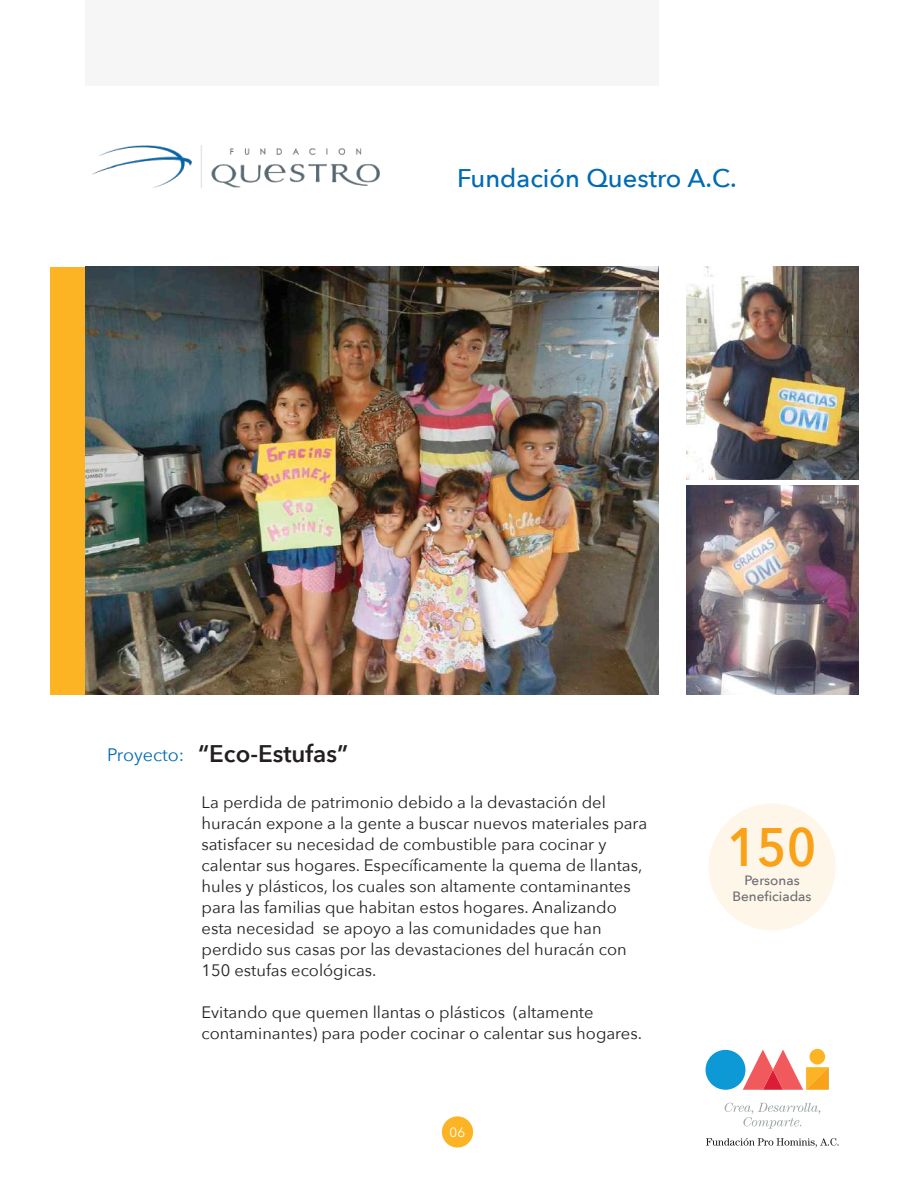
<style>
.page{position:relative;width:915px;height:1191px;background:#fff}
.page>*{position:absolute;margin:0;border:0;box-sizing:border-box;transform-origin:0 0}
.t1{font:600 54px "Avenir Next";color:#f9a119;scale:.9 1}
.t2{font:500 25.5px "Avenir Next";color:#006ab5}
.t3{font:600 24px "Avenir Next";color:#231f20}
.t4{font:18px "Avenir Next";color:#006ab5}
.t5{font:16.5px/21px "Avenir Next";color:#231f20}
.t6{font:500 13.5px/16.2px "Avenir Next";color:#6d6d71;text-align:center}
.t7{font:13.5px "Avenir Next";color:#fff}
</style>
<div class="page">
<svg style="left:724px;top:1102px;width:96px;height:26px"></svg>
<svg style="left:706px;top:1138px;width:132px;height:9px"></svg>
<svg style="left:742px;top:1049px;width:86px;height:40px"></svg>
<div style="left:705px;top:1049px;width:40px;height:40px;background:#0c99d6;border-radius:50%"></div>
<div style="left:442px;top:1116px;width:31px;height:31px;background:#fcb424;border-radius:50%"></div>
<div style="left:708px;top:803px;width:127px;height:127px;background:#fef7e9;border-radius:50%"></div>
<div style="left:50px;top:267px;width:38px;height:427px;background:#fcb424"></div>
<div style="left:85px;top:0;width:573px;height:85px;background:#f6f6f6"></div>
<img style="left:85px;top:267px;width:573px;height:427px">
<img style="left:686px;top:267px;width:171px;height:213px">
<img style="left:686px;top:485px;width:171px;height:209px">
<img style="left:92px;top:145px;width:288px;height:44px">
<h2 class="t2" style="left:457px;top:156px;width:281px">Fundación Questro A.C.</h2>
<p class="t4" style="left:107px;top:739px;width:78px">Proyecto:</p>
<h3 class="t3" style="left:198px;top:732px;width:152px">“Eco-Estufas”</h3>
<p class="t5" style="left:201px;top:791px;width:447px">La perdida de patrimonio debido a la devastación del huracán expone a la gente a buscar nuevos materiales para satisfacer su necesidad de combustible para cocinar y calentar sus hogares. Específicamente la quema de llantas, hules y plásticos, los cuales son altamente contaminantes para las familias que habitan estos hogares. Analizando esta necesidad se apoyo a las comunidades que han perdido sus casas por las devastaciones del huracán con 150 estufas ecológicas.</p>
<p class="t5" style="left:201px;top:1001px;width:441px">Evitando que quemen llantas o plásticos (altamente contaminantes) para poder cocinar o calentar sus hogares.</p>
<p class="t7" style="left:449px;top:1120px;width:17px">06</p>
<h1 class="t1" style="left:727px;top:800px;width:100px">150</h1>
<p class="t6" style="left:732px;top:871px;width:81px">Personas<br>Beneficiadas</p>
</div>
